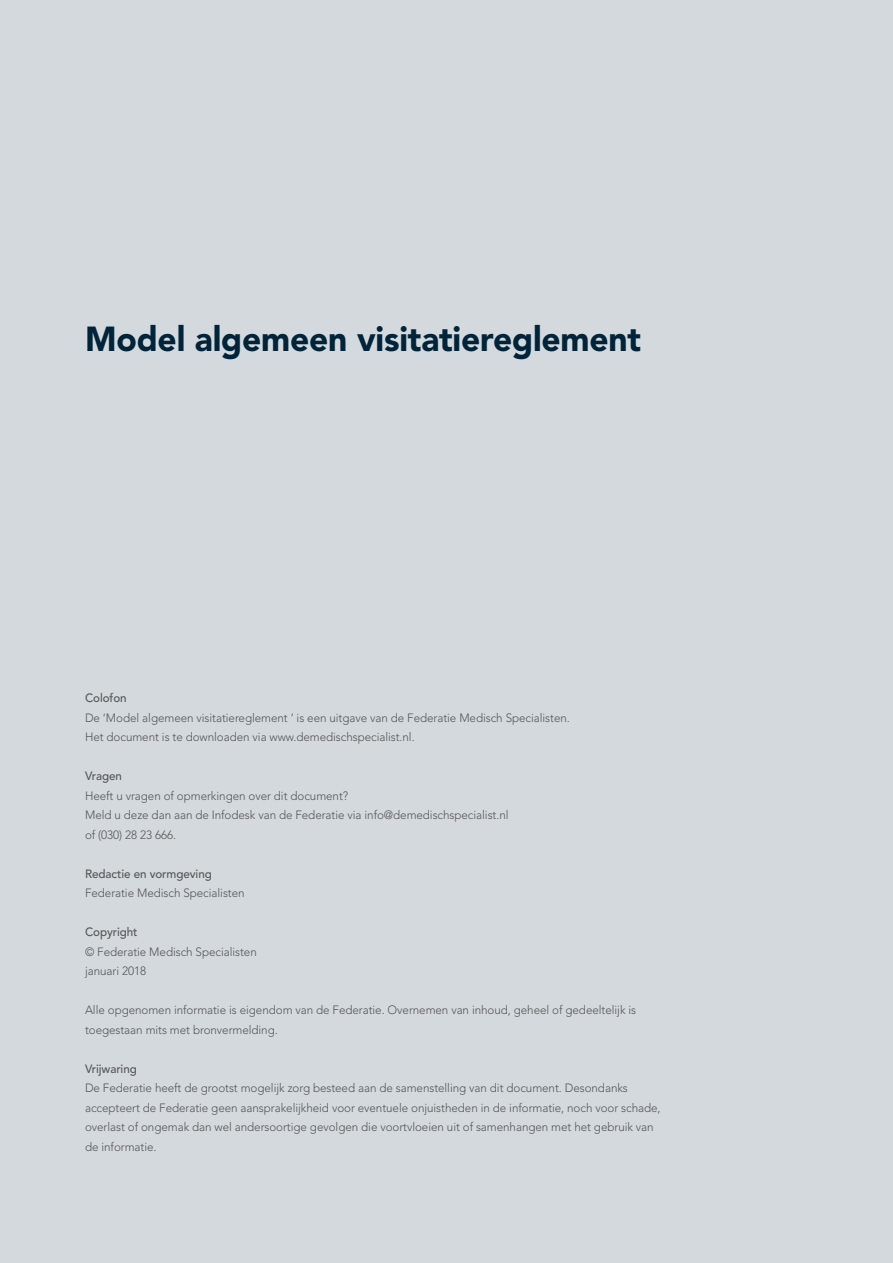
<style>
.page{position:relative;width:893px;height:1263px;background:#d3d9dd}
.page>*{position:absolute;margin:0;border:0;box-sizing:border-box;transform-origin:0 0}
.t1{font:900 34.5px "Avenir LT Std";letter-spacing:-.005em;color:#00243a}
.t2{font:300 12px/19.5px "Avenir LT Std";letter-spacing:-.005em;color:#565655}
.t3{font:500 12px "Avenir LT Std";letter-spacing:-.005em;color:#565655}
</style>
<div class="page">
<h1 class="t1" style="left:85px;top:318px;width:558px">Model algemeen visitatiereglement</h1>
<p class="t3" style="left:85px;top:691px;width:43px">Colofon</p>
<p class="t2" style="left:85px;top:708px;width:486px">De ‘Model algemeen visitatiereglement ’ is een uitgave van de Federatie Medisch Specialisten.<br>Het document is te downloaden via www.demedischspecialist.nl.</p>
<p class="t3" style="left:85px;top:769px;width:39px">Vragen</p>
<p class="t2" style="left:85px;top:786px;width:425px">Heeft u vragen of opmerkingen over dit document?<br>Meld u deze dan aan de Infodesk van de Federatie via info@demedischspecialist.nl of (030) 28 23 666.</p>
<p class="t3" style="left:85px;top:866px;width:128px">Redactie en vormgeving</p>
<p class="t2" style="left:85px;top:883px;width:161px">Federatie Medisch Specialisten</p>
<p class="t3" style="left:85px;top:925px;width:54px">Copyright</p>
<p class="t2" style="left:85px;top:942px;width:173px">© Federatie Medisch Specialisten januari 2018</p>
<p class="t2" style="left:85px;top:1000px;width:553px">Alle opgenomen informatie is eigendom van de Federatie. Overnemen van inhoud, geheel of gedeeltelijk is toegestaan mits met bronvermelding.</p>
<p class="t3" style="left:85px;top:1061px;width:53px">Vrijwaring</p>
<p class="t2" style="left:85px;top:1078px;width:577px">De Federatie heeft de grootst mogelijk zorg besteed aan de samenstelling van dit document. Desondanks accepteert de Federatie geen aansprakelijkheid voor eventuele onjuistheden in de informatie, noch voor schade, overlast of ongemak dan wel andersoortige gevolgen die voortvloeien uit of samenhangen met het gebruik van de informatie.</p>
</div>
